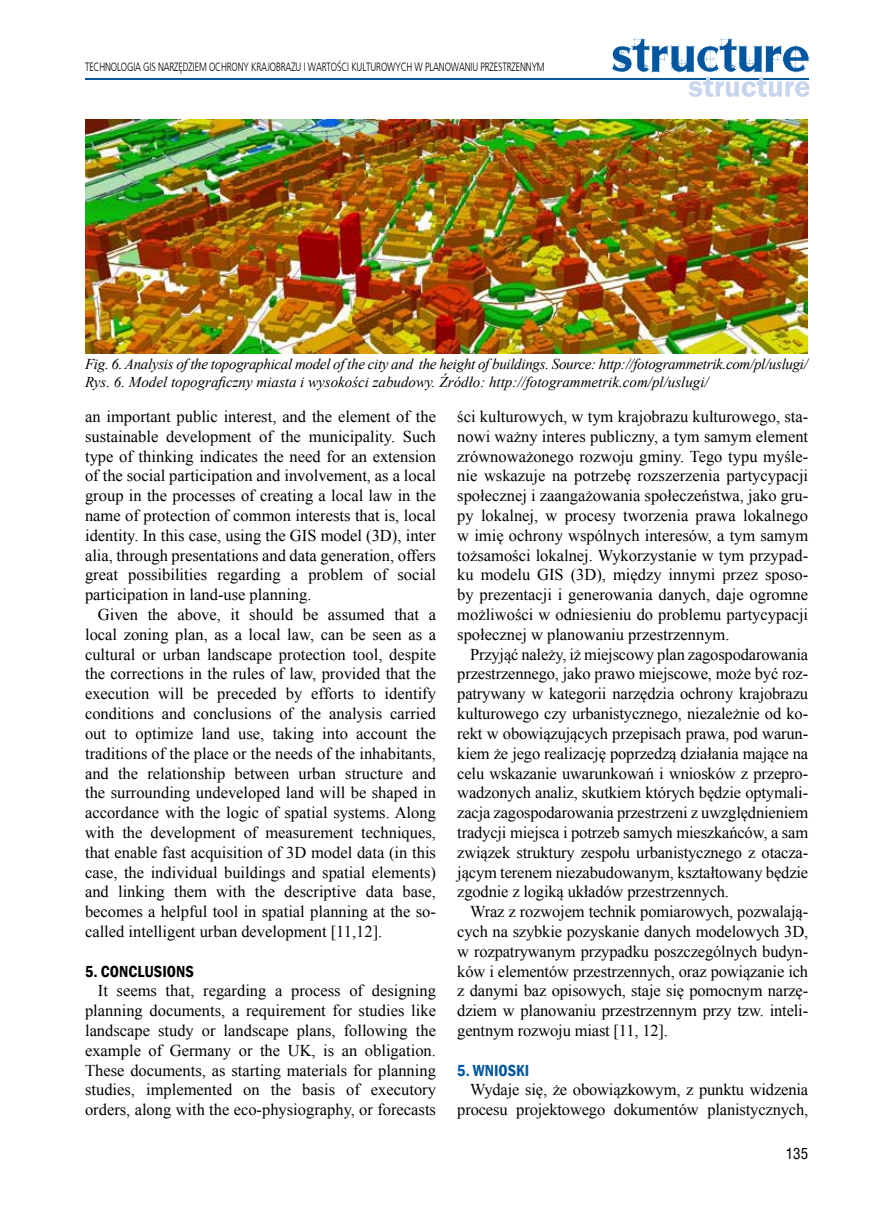
<style>
.page{position:relative;width:872px;height:1212px;background:#fff}
.page>*{position:absolute;margin:0;border:0;box-sizing:border-box;transform-origin:0 0}
.t1{font:16.5px/19.8px "Times New Roman";color:#000;text-align:justify}
.t2{font:600 condensed 16.5px "Franklin Gothic";color:#000}
.t3{font:600 condensed 16.5px "Franklin Gothic";color:#0057a0}
.t4{font:italic 15px/18px "Times New Roman";letter-spacing:-.02em;color:#000}
.t5{font:15px "Switzerland Condensed";color:#000}
.t6{font:12px "Frutiger Light Cn";letter-spacing:-.01em;color:#000}
</style>
<div class="page">
<hr style="left:85px;top:78px;width:723px;height:1px;background:#0057a0">
<svg style="left:611px;top:38px;width:199px;height:58px"></svg>
<img style="left:85px;top:119px;width:723px;height:234px">
<p class="t6" style="left:85px;top:61px;width:461px">TECHNOLOGIA GIS NARZĘDZIEM OCHRONY KRAJOBRAZU I WARTOŚCI KULTUROWYCH W PLANOWANIU PRZESTRZENNYM</p>
<p class="t4" style="left:85px;top:355px;width:724px">Fig. 6. Analysis of the topographical model of the city and the height of buildings. Source: http://fotogrammetrik.com/pl/uslugi/<br>Rys. 6. Model topograficzny miasta i wysokości zabudowy. Źródło: http://fotogrammetrik.com/pl/uslugi/</p>
<p class="t1" style="left:85px;top:406px;width:352px">an important public interest, and the element of the sustainable development of the municipality. Such type of thinking indicates the need for an extension of the social participation and involvement, as a local group in the processes of creating a local law in the name of protection of common interests that is, local identity. In this case, using the GIS model (3D), inter alia, through presentations and data generation, offers great possibilities regarding a problem of social participation in land-use planning.</p>
<p class="t1" style="left:85px;top:604px;width:352px;text-indent:13px">Given the above, it should be assumed that a local zoning plan, as a local law, can be seen as a cultural or urban landscape protection tool, despite the corrections in the rules of law, provided that the execution will be preceded by efforts to identify conditions and conclusions of the analysis carried out to optimize land use, taking into account the traditions of the place or the needs of the inhabitants, and the relationship between urban structure and the surrounding undeveloped land will be shaped in accordance with the logic of spatial systems. Along with the development of measurement techniques, that enable fast acquisition of 3D model data (in this case, the individual buildings and spatial elements) and linking them with the descriptive data base, becomes a helpful tool in spatial planning at the so&shy;called intelligent urban development [11,12].</p>
<p class="t2" style="left:85px;top:960px;width:35px">5. CONCLUSIONS</p>
<p class="t1" style="left:85px;top:981px;width:352px;text-indent:13px">It seems that, regarding a process of designing planning documents, a requirement for studies like landscape study or landscape plans, following the example of Germany or the UK, is an obligation.<br>These documents, as starting materials for planning studies, implemented on the basis of executory orders, along with the eco-physiography, or forecasts</p>
<p class="t1" style="left:457px;top:406px;width:352px">ści kulturowych, w tym krajobrazu kulturowego, sta&shy;nowi ważny interes publiczny, a tym samym element zrównoważonego rozwoju gminy. Tego typu myśle&shy;nie wskazuje na potrzebę rozszerzenia partycypacji społecznej i zaangażowania społeczeństwa, jako gru&shy;py lokalnej, w procesy tworzenia prawa lokalnego w imię ochrony wspólnych interesów, a tym samym tożsamości lokalnej. Wykorzystanie w tym przypad&shy;ku modelu GIS (3D), między innymi przez sposo&shy;by prezentacji i generowania danych, daje ogromne możliwości w odniesieniu do problemu partycypacji społecznej w planowaniu przestrzennym.</p>
<p class="t1" style="left:457px;top:644px;width:352px;text-indent:13px">Przyjąć należy, iż miejscowy plan zagospodarowania przestrzennego, jako prawo miejscowe, może być roz&shy;patrywany w kategorii narzędzia ochrony krajobrazu kulturowego czy urbanistycznego, niezależnie od ko&shy;rekt w obowiązujących przepisach prawa, pod warun&shy;kiem że jego realizację poprzedzą działania mające na celu wskazanie uwarunkowań i wniosków z przepro&shy;wadzonych analiz, skutkiem których będzie optymali&shy;zacja zagospodarowania przestrzeni z uwzględnieniem tradycji miejsca i potrzeb samych mieszkańców, a sam związek struktury zespołu urbanistycznego z otacza&shy;jącym terenem niezabudowanym, kształtowany będzie zgodnie z logiką układów przestrzennych.</p>
<p class="t1" style="left:457px;top:901px;width:352px;text-indent:13px">Wraz z rozwojem technik pomiarowych, pozwalają&shy;cych na szybkie pozyskanie danych modelowych 3D, w rozpatrywanym przypadku poszczególnych budyn&shy;ków i elementów przestrzennych, oraz powiązanie ich z danymi baz opisowych, staje się pomocnym narzę&shy;dziem w planowaniu przestrzennym przy tzw. inteli&shy;gentnym rozwoju miast [11, 12].</p>
<p class="t3" style="left:457px;top:1059px;width:36px">5. WNIOSKI</p>
<p class="t1" style="left:457px;top:1080px;width:352px;text-align:right">Wydaje się, że obowiązkowym, z punktu widzenia procesu projektowego dokumentów planistycznych,</p>
<p class="t5" style="left:785px;top:1145px;width:24px">135</p>
</div>
